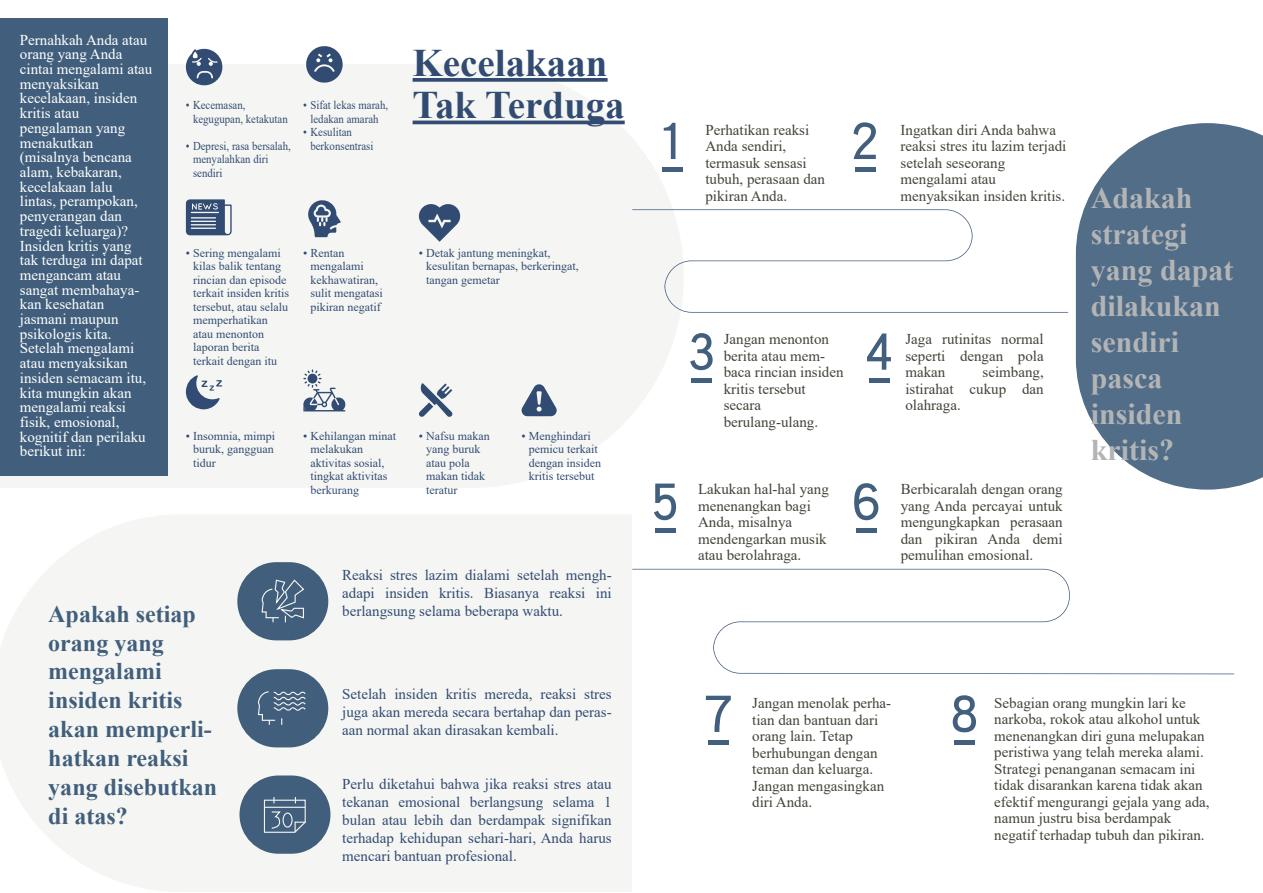
<style>
.page{position:relative;width:1263px;height:893px;background:#fff}
.page>*{position:absolute;margin:0;border:0;box-sizing:border-box;transform-origin:0 0}
.t1{font:700 39px/42.6px "Times New Roman";color:#324b73}
.t2{font:700 30px/36px "Times New Roman";color:#b2b4b6}
.t3{font:700 24px/28.8px "Times New Roman";color:#415f7c}
.t4{font:15px/16.5px "Times New Roman";color:#424438}
.t5{font:15px/14.7px "Times New Roman";color:#fff}
.t6{font:15px/18px "Times New Roman";color:#324b73;text-align:justify}
.t7{font:12px/13.5px "Times New Roman";color:#324b73}
.t8{font:12px/13.5px "Times New Roman";color:#324b73;scale:.9 1}
</style>
<div class="page">
<div style="left:0;top:515px;width:632px;height:377px;background:#f5f6f3"></div>
<div style="left:237px;top:562px;width:91px;height:78px;background:#415f7c;border-radius:39px"></div>
<svg style="left:261px;top:579px;width:44px;height:44px"></svg>
<div style="left:237px;top:669px;width:91px;height:78px;background:#415f7c;border-radius:39px"></div>
<svg style="left:257px;top:691px;width:49px;height:34px"></svg>
<div style="left:239px;top:775px;width:91px;height:79px;background:#415f7c;border-radius:39px"></div>
<svg style="left:263px;top:797px;width:43px;height:36px"></svg>
<div style="left:283px;top:812px;width:10px;height:16px;border:1px solid #f5f6f3;border-radius:50%"></div>
<svg style="left:0;top:65px;width:683px;height:423px;fill:#f5f6f3"></svg>
<svg style="left:305px;top:46px;width:38px;height:37px"></svg>
<svg style="left:186px;top:199px;width:46px;height:36px;background:#677995"></svg>
<svg style="left:522px;top:384px;width:35px;height:32px"></svg>
<svg style="left:186px;top:48px;width:39px;height:39px"></svg>
<svg style="left:307px;top:200px;width:34px;height:37px"></svg>
<svg style="left:419px;top:204px;width:42px;height:38px"></svg>
<svg style="left:418px;top:383px;width:34px;height:34px"></svg>
<svg style="left:186px;top:375px;width:36px;height:34px"></svg>
<svg style="left:303px;top:369px;width:43px;height:42px"></svg>
<div style="left:0;top:18px;width:168px;height:457px;background:#415f7c"></div>
<svg style="left:1076px;top:123px;width:187px;height:367px;background:#6b8298"></svg>
<svg style="left:632px;top:569px;width:602px;height:105px"></svg>
<svg style="left:632px;top:209px;width:436px;height:104px"></svg>
<svg style="left:690px;top:333px;width:23px;height:37px"></svg>
<hr style="left:692px;top:378px;width:20px;height:4px;background:#425f7d">
<svg style="left:664px;top:123px;width:11px;height:36px"></svg>
<hr style="left:663px;top:167px;width:20px;height:4px;background:#425f7d">
<svg style="left:853px;top:122px;width:23px;height:37px"></svg>
<hr style="left:855px;top:167px;width:20px;height:4px;background:#425f7d">
<svg style="left:867px;top:333px;width:24px;height:37px"></svg>
<hr style="left:869px;top:378px;width:20px;height:4px;background:#425f7d">
<svg style="left:654px;top:484px;width:22px;height:36px"></svg>
<hr style="left:655px;top:528px;width:20px;height:4px;background:#425f7d">
<svg style="left:706px;top:696px;width:25px;height:36px"></svg>
<hr style="left:708px;top:740px;width:21px;height:4px;background:#425f7d">
<svg style="left:953px;top:695px;width:23px;height:37px"></svg>
<hr style="left:954px;top:740px;width:21px;height:4px;background:#425f7d">
<svg style="left:854px;top:483px;width:24px;height:37px"></svg>
<hr style="left:856px;top:528px;width:21px;height:4px;background:#425f7d">
<svg style="left:413px;top:78px;width:195px;height:4px"></svg>
<hr style="left:413px;top:121px;width:212px;height:3px;background:#324b73">
<p class="t5" style="left:20px;top:32px;width:134px">Pernahkah Anda atau orang yang Anda cintai mengalami atau menyaksikan kecelakaan, insiden kritis atau pengalaman yang menakutkan (misalnya bencana alam, kebakaran, kecelakaan lalu lintas, perampokan, penyerangan dan tragedi keluarga)?<br>Insiden kritis yang tak terduga ini dapat mengancam atau sangat membahaya&shy;kan kesehatan jasmani maupun psikologis kita.<br>Setelah mengalami atau menyaksikan insiden semacam itu, kita mungkin akan mengalami reaksi fisik, emosional, kognitif dan perilaku berikut ini:</p>
<p class="t8" style="left:193px;top:98px;width:107px;text-indent:-7px">• Kecemasan, kegugupan, ketakutan</p>
<p class="t8" style="left:193px;top:138px;width:110px;text-indent:-7px">• Depresi, rasa bersalah, menyalahkan diri sendiri</p>
<p class="t8" style="left:303px;top:98px;width:96px;text-align:center">• Sifat lekas marah, ledakan amarah</p>
<p class="t8" style="left:310px;top:125px;width:71px;text-indent:-7px">• Kesulitan berkonsentrasi</p>
<h1 class="t1" style="left:413px;top:40px;width:214px">Kecelakaan<br>Tak Terduga</h1>
<p class="t7" style="left:193px;top:246px;width:97px;text-indent:-7px">• Sering mengalami kilas balik tentang rincian dan episode terkait insiden kritis tersebut, atau selalu memperhatikan atau menonton laporan berita terkait dengan itu</p>
<p class="t7" style="left:310px;top:246px;width:74px;text-indent:-7px">• Rentan mengalami kekhawatiran, sulit mengatasi pikiran negatif</p>
<p class="t7" style="left:426px;top:246px;width:154px;text-indent:-7px">• Detak jantung meningkat, kesulitan bernapas, berkeringat, tangan gemetar</p>
<p class="t7" style="left:193px;top:428px;width:84px;text-align:justify;text-indent:-7px">• Insomnia, mimpi buruk, gangguan tidur</p>
<p class="t7" style="left:310px;top:428px;width:87px;text-indent:-7px">• Kehilangan minat melakukan aktivitas sosial, tingkat aktivitas berkurang</p>
<p class="t7" style="left:529px;top:428px;width:74px;text-indent:-7px">• Menghindari pemicu terkait dengan insiden kritis tersebut</p>
<p class="t7" style="left:426px;top:428px;width:65px;text-indent:-7px">• Nafsu makan yang buruk atau pola makan tidak teratur</p>
<h3 class="t3" style="left:48px;top:599px;width:170px">Apakah setiap orang yang mengalami insiden kritis akan memperli&shy;hatkan reaksi yang disebutkan di atas?</h3>
<p class="t6" style="left:342px;top:566px;width:271px">Reaksi stres lazim dialami setelah mengh&shy;adapi insiden kritis. Biasanya reaksi ini berlangsung selama beberapa waktu.</p>
<p class="t6" style="left:342px;top:684px;width:271px">Setelah insiden kritis mereda, reaksi stres juga akan mereda secara bertahap dan peras&shy;aan normal akan dirasakan kembali.</p>
<p class="t6" style="left:342px;top:775px;width:271px">Perlu diketahui bahwa jika reaksi stres atau tekanan emosional berlangsung selama 1 bulan atau lebih dan berdampak signifikan terhadap kehidupan sehari-hari, Anda harus mencari bantuan profesional.</p>
<p class="t4" style="left:705px;top:121px;width:121px">Perhatikan reaksi<br>Anda sendiri, termasuk sensasi tubuh, perasaan dan pikiran Anda.</p>
<p class="t4" style="left:901px;top:121px;width:167px">Ingatkan diri Anda bahwa reaksi stres itu lazim terjadi setelah seseorang mengalami atau menyaksikan insiden kritis.</p>
<p class="t4" style="left:724px;top:330px;width:121px">Jangan menonton berita atau mem&shy;baca rincian insiden kritis tersebut secara berulang-ulang.</p>
<p class="t4" style="left:905px;top:330px;width:140px;text-align:justify">Jaga rutinitas normal seperti dengan pola makan</p>
<p class="t4" style="left:905px;top:363px;width:140px;text-align:justify;text-indent:77px">seimbang, istirahat cukup dan olahraga.</p>
<p class="t4" style="left:698px;top:480px;width:132px">Lakukan hal-hal yang menenangkan bagi<br>Anda, misalnya mendengarkan musik atau berolahraga.</p>
<p class="t4" style="left:901px;top:480px;width:163px;text-align:justify">Berbicaralah dengan orang yang Anda percayai untuk mengungkapkan perasaan dan pikiran Anda demi pemulihan emosional.</p>
<h2 class="t2" style="left:1091px;top:179px;width:144px">Adakah strategi yang dapat dilakukan sendiri pasca insiden kritis?</h2>
<p class="t4" style="left:752px;top:694px;width:141px">Jangan menolak perha&shy;tian dan bantuan dari orang lain. Tetap berhubungan dengan teman dan keluarga.<br>Jangan mengasingkan diri Anda.</p>
<p class="t4" style="left:994px;top:694px;width:217px">Sebagian orang mungkin lari ke narkoba, rokok atau alkohol untuk menenangkan diri guna melupakan peristiwa yang telah mereka alami.<br>Strategi penanganan semacam ini tidak disarankan karena tidak akan efektif mengurangi gejala yang ada, namun justru bisa berdampak negatif terhadap tubuh dan pikiran.</p>
</div>
